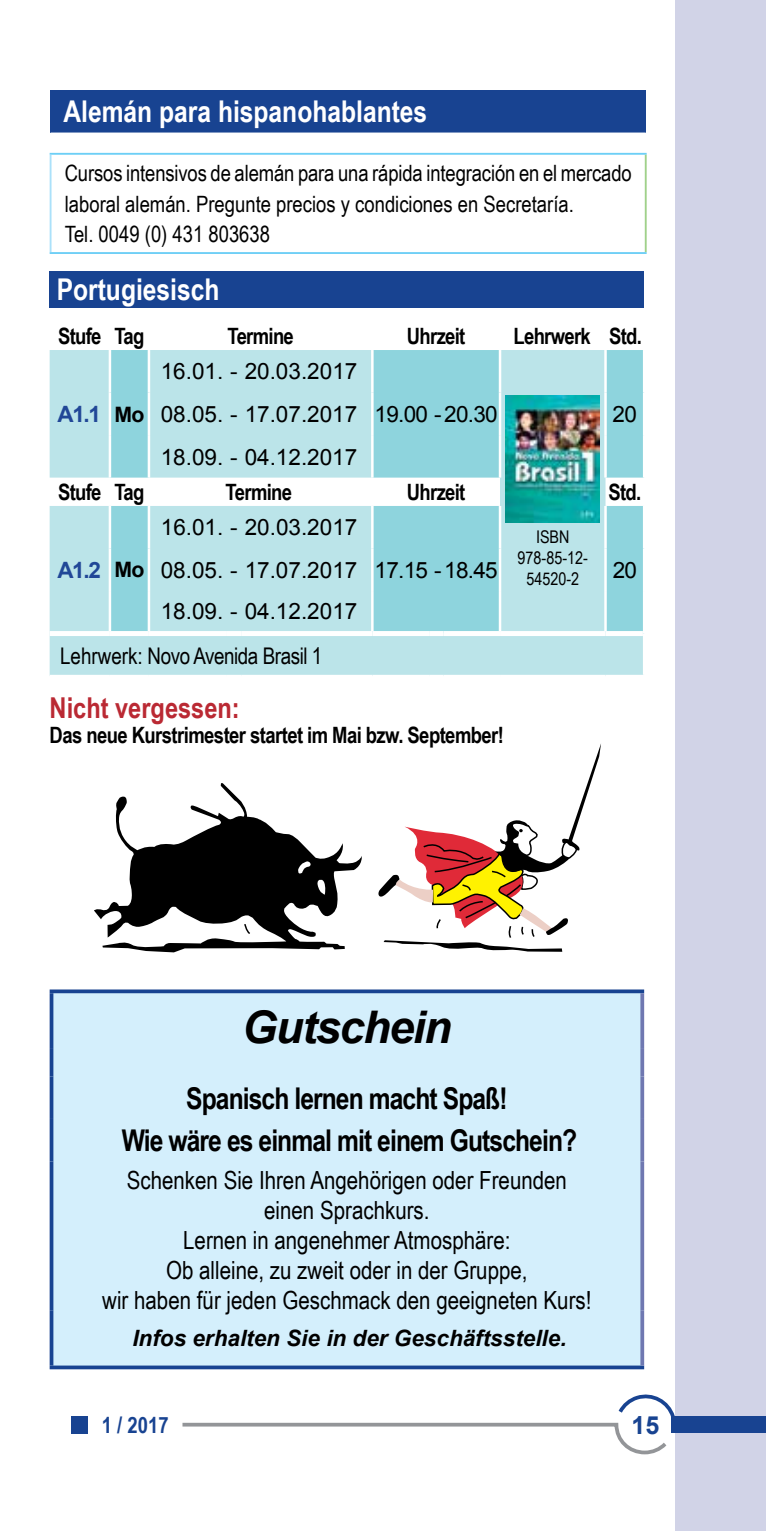
<style>
.page{position:relative;width:766px;height:1531px;background:#fff}
.page>*{position:absolute;margin:0;border:0;box-sizing:border-box;transform-origin:0 0}
.t1{font:italic 700 45px "Arial";letter-spacing:-.03em;color:#000}
.t2{font:700 30px/42.5px "Arial Narrow";letter-spacing:-.03em;color:#000;text-align:center}
.t3{font:700 30px "Arial Narrow";color:#fff}
.t4{font:700 28.75px "Arial Narrow";color:#ba2933}
.t5{font:25px/30px "Arial Narrow";color:#000;text-align:center}
.t6{font:700 25px "Arial";color:#184391}
.t7{font:23px "Arial Narrow";letter-spacing:-.02em;color:#000}
.t8{font:22.5px/42.5px "Arial";color:#000}
.t9{font:22.5px/30.5px "Arial Narrow";color:#000}
.t10{font:700 22.5px "Arial Narrow";letter-spacing:-.03em;color:#000}
.t11{font:italic 700 22.5px "Arial";color:#000}
.t12{font:700 22.5px "Arial Narrow";color:#184391}
.t13{font:700 22.5px "Arial";color:#214797}
.t14{font:17.5px/21px "Arial Narrow";color:#000;text-align:center}
.s1{font-size:21.25px;color:#000}
.s2{font-weight:700;color:#214797}
.s3{font-weight:700;font-size:21.25px}
</style>
<div class="page">
<div style="left:71px;top:1416px;width:17px;height:17px;background:#184391"></div>
<div style="left:675px;top:0;width:90px;height:1530px;background:#d1d3e7"></div>
<div style="left:671px;top:1416px;width:94px;height:16px;background:#184391"></div>
<svg style="left:182px;top:1394px;width:495px;height:61px"></svg>
<div style="left:51px;top:90px;width:594px;height:43px;background:#184391"></div>
<svg style="left:51px;top:152px;width:594px;height:100px"></svg>
<hr style="left:50px;top:153px;width:596px;height:2px;background:#6dcff6">
<hr style="left:50px;top:252px;width:596px;height:2px;background:#6dcff6">
<hr style="left:50px;top:155px;width:1px;height:97px;background:#abe1fa">
<hr style="left:644px;top:155px;width:2px;height:97px;background:#a0d18a">
<div style="left:50px;top:271px;width:594px;height:36px;background:#184391"></div>
<div style="left:50px;top:350px;width:592px;height:325px;background:#bbe4e9"></div>
<svg style="left:110px;top:350px;width:532px;height:281px;background:#b0e0e6"></svg>
<hr style="left:109px;top:350px;width:2px;height:42px;background:#fff">
<hr style="left:148px;top:350px;width:2px;height:42px;background:#fff">
<hr style="left:109px;top:392px;width:2px;height:43px;background:#fff">
<hr style="left:148px;top:392px;width:2px;height:43px;background:#fff">
<hr style="left:109px;top:435px;width:2px;height:43px;background:#fff">
<hr style="left:148px;top:435px;width:2px;height:43px;background:#fff">
<hr style="left:109px;top:506px;width:2px;height:42px;background:#fff">
<hr style="left:148px;top:506px;width:2px;height:42px;background:#fff">
<hr style="left:109px;top:548px;width:2px;height:43px;background:#fff">
<hr style="left:148px;top:548px;width:2px;height:43px;background:#fff">
<hr style="left:109px;top:591px;width:2px;height:40px;background:#fff">
<hr style="left:148px;top:591px;width:2px;height:40px;background:#fff">
<hr style="left:371px;top:350px;width:2px;height:42px;background:#fff">
<hr style="left:371px;top:392px;width:2px;height:43px;background:#fff">
<hr style="left:371px;top:435px;width:2px;height:43px;background:#fff">
<hr style="left:371px;top:506px;width:2px;height:42px;background:#fff">
<hr style="left:371px;top:548px;width:2px;height:43px;background:#fff">
<hr style="left:371px;top:591px;width:2px;height:40px;background:#fff">
<hr style="left:604px;top:350px;width:2px;height:42px;background:#fff">
<hr style="left:604px;top:392px;width:2px;height:43px;background:#fff">
<hr style="left:604px;top:435px;width:2px;height:43px;background:#fff">
<hr style="left:604px;top:506px;width:2px;height:42px;background:#fff">
<hr style="left:604px;top:548px;width:2px;height:43px;background:#fff">
<hr style="left:604px;top:591px;width:2px;height:40px;background:#fff">
<hr style="left:498px;top:350px;width:3px;height:42px;background:#fff">
<hr style="left:498px;top:392px;width:3px;height:43px;background:#fff">
<hr style="left:498px;top:435px;width:3px;height:43px;background:#fff">
<hr style="left:498px;top:506px;width:3px;height:42px;background:#fff">
<hr style="left:498px;top:548px;width:3px;height:43px;background:#fff">
<hr style="left:498px;top:591px;width:3px;height:40px;background:#fff">
<div style="left:50px;top:631px;width:60px;height:5px;background:#fff"></div>
<div style="left:110px;top:631px;width:39px;height:5px;background:#fff"></div>
<div style="left:149px;top:631px;width:78px;height:5px;background:#fff"></div>
<div style="left:227px;top:631px;width:14px;height:5px;background:#fff"></div>
<div style="left:241px;top:631px;width:131px;height:5px;background:#fff"></div>
<div style="left:372px;top:631px;width:57px;height:5px;background:#fff"></div>
<div style="left:429px;top:631px;width:14px;height:5px;background:#fff"></div>
<div style="left:443px;top:631px;width:57px;height:5px;background:#fff"></div>
<div style="left:500px;top:631px;width:105px;height:5px;background:#fff"></div>
<div style="left:605px;top:631px;width:37px;height:5px;background:#fff"></div>
<img style="left:505px;top:396px;width:94px;height:126px">
<svg style="left:94px;top:783px;width:268px;height:169px"></svg>
<svg style="left:378px;top:744px;width:223px;height:208px"></svg>
<div style="left:53px;top:993px;width:587px;height:372px;background:#d4effc"></div>
<svg style="left:50px;top:989px;width:594px;height:4px;background:#345a9e"></svg>
<hr style="left:50px;top:993px;width:3px;height:55px;background:#184391">
<hr style="left:50px;top:1048px;width:3px;height:28px;background:#184391">
<hr style="left:50px;top:1076px;width:3px;height:43px;background:#184391">
<hr style="left:50px;top:1119px;width:3px;height:42px;background:#184391">
<svg style="left:50px;top:1161px;width:3px;height:8px"></svg>
<hr style="left:50px;top:1169px;width:3px;height:141px;background:#184391">
<hr style="left:50px;top:1310px;width:3px;height:55px;background:#184391">
<svg style="left:50px;top:1365px;width:594px;height:4px;background:#325b9f"></svg>
<svg style="left:640px;top:993px;width:4px;height:55px"></svg>
<svg style="left:640px;top:1048px;width:4px;height:28px"></svg>
<svg style="left:640px;top:1076px;width:4px;height:43px"></svg>
<svg style="left:640px;top:1119px;width:4px;height:42px"></svg>
<svg style="left:640px;top:1161px;width:4px;height:8px"></svg>
<svg style="left:640px;top:1169px;width:4px;height:141px"></svg>
<svg style="left:640px;top:1310px;width:4px;height:55px"></svg>
<p class="t3" style="left:63px;top:89px;width:365px">Alemán para hispanohablantes</p>
<p class="t9" style="left:65px;top:157px;width:568px">Cursos intensivos de alemán para una rápida integración en el mercado laboral alemán. Pregunte precios y condiciones en Secretaría.<br>Tel. 0049 (0) 431 803638</p>
<p class="t3" style="left:57px;top:267px;width:164px">Portugiesisch</p>
<p class="t10" style="left:58px;top:319px;width:88px">Stufe Tag</p>
<p class="t10" style="left:227px;top:319px;width:68px">Termine</p>
<p class="t10" style="left:407px;top:319px;width:60px">Uhrzeit</p>
<p class="t10" style="left:513px;top:319px;width:130px">Lehrwerk Std.</p>
<p class="t13" style="left:57px;top:398px;width:88px">A1.1 <span class="s1">Mo</span></p>
<p class="t8" style="left:161px;top:350px;width:198px">16.01. - 20.03.2017</p>
<p class="t8" style="left:161px;top:393px;width:198px">08.05. - 17.07.2017</p>
<p class="t8" style="left:612px;top:393px;width:26px">20</p>
<p class="t8" style="left:161px;top:435px;width:198px">18.09. - 04.12.2017</p>
<p class="t8" style="left:374px;top:393px;width:125px">19.00 -20.30</p>
<p class="t10" style="left:58px;top:475px;width:88px">Stufe Tag</p>
<p class="t10" style="left:225px;top:475px;width:68px">Termine</p>
<p class="t10" style="left:407px;top:475px;width:60px">Uhrzeit</p>
<p class="t10" style="left:608px;top:475px;width:34px">Std.</p>
<p class="t8" style="left:57px;top:506px;width:442px;text-indent:103px">16.01. - 20.03.2017<br><span class="s2">A1.2</span> <span class="s3">Mo</span> 08.05. - 17.07.2017 17.15 -18.45</p>
<p class="t14" style="left:517px;top:526px;width:72px">ISBN<br>978-85-12-<br>54520-2</p>
<p class="t8" style="left:612px;top:549px;width:26px">20</p>
<p class="t8" style="left:161px;top:590px;width:198px">18.09. - 04.12.2017</p>
<p class="t7" style="left:60px;top:639px;width:264px">Lehrwerk: Novo Avenida Brasil 1</p>
<p class="t4" style="left:50px;top:686px;width:191px">Nicht vergessen:</p>
<p class="t10" style="left:50px;top:718px;width:456px">Das neue Kurstrimester startet im Mai bzw. September!</p>
<h1 class="t1" style="left:242px;top:997px;width:211px">Gutschein</h1>
<p class="t2" style="left:122px;top:1075px;width:457px">Spanisch lernen macht Spaß!<br>Wie wäre es einmal mit einem Gutschein?</p>
<p class="t5" style="left:102px;top:1164px;width:490px">Schenken Sie Ihren Angehörigen oder Freunden einen Sprachkurs.<br>Lernen in angenehmer Atmosphäre:<br>Ob alleine, zu zweit oder in der Gruppe,<br>wir haben für jeden Geschmack den geeigneten Kurs!</p>
<p class="t11" style="left:132px;top:1323px;width:435px">Infos erhalten Sie in der Geschäftsstelle.</p>
<p class="t12" style="left:102px;top:1407px;width:68px">1 / 2017</p>
<p class="t6" style="left:631px;top:1408px;width:29px">15</p>
</div>
